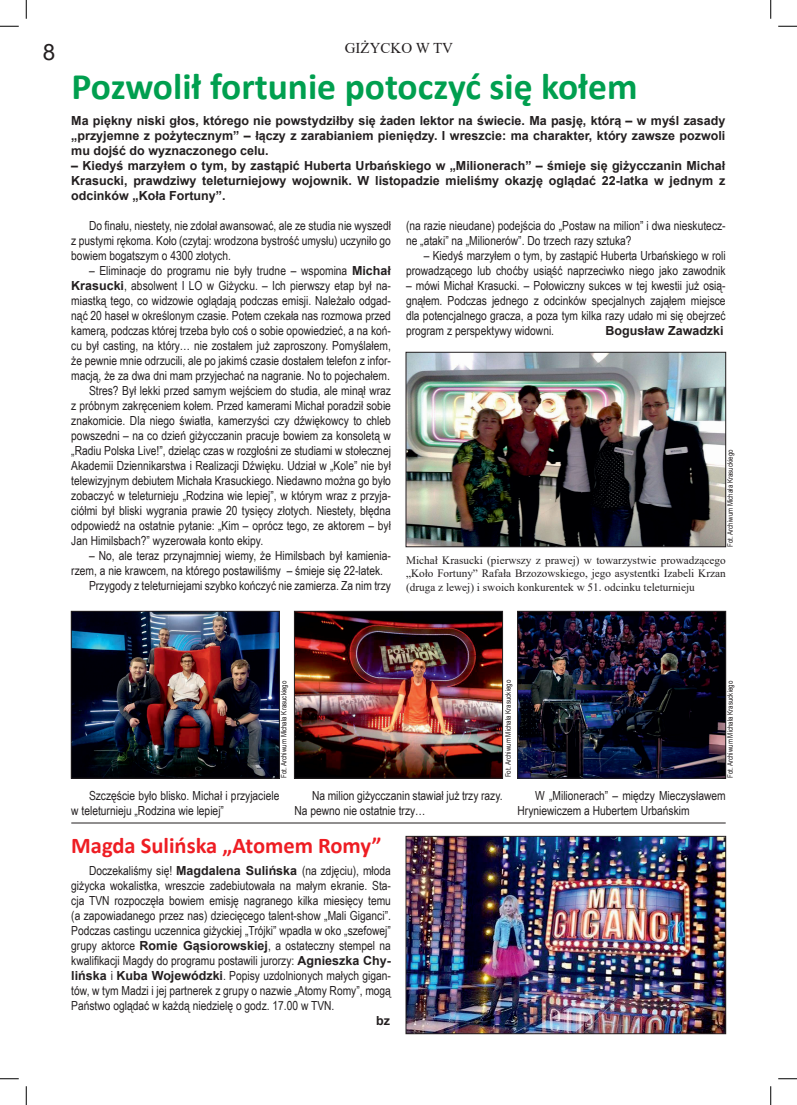
<style>
.page{position:relative;width:797px;height:1105px;background:#fff}
.page>*{position:absolute;margin:0;border:0;box-sizing:border-box;transform-origin:0 0}
.t1{font:700 37.5px "Calibri";color:#009f4f}
.t2{font:700 22.5px "Calibri";color:#ee1d23}
.t3{font:22.5px "Arial";color:#231f20}
.t4{font:15px "Times New Roman";color:#231f20}
.t5{font:12.5px/15px "Arial Narrow";color:#231f20}
.t6{font:700 12.5px/15px "Arial";color:#231f20;text-align:justify}
.t7{font:11.25px/13.5px "Times New Roman";color:#231f20;text-align:justify}
.t8{font:7.5px "Arial Narrow";color:#231f20}
.s1{font-family:"Arial";font-weight:700}
</style>
<div class="page">
<img style="left:407px;top:354px;width:317px;height:191px">
<div style="left:405px;top:352px;width:321px;height:195px;border:1px solid #231f20"></div>
<img style="left:73px;top:613px;width:205px;height:163px">
<div style="left:71px;top:611px;width:209px;height:167px;border:1px solid #231f20"></div>
<img style="left:296px;top:613px;width:205px;height:163px">
<div style="left:294px;top:611px;width:209px;height:167px;border:1px solid #231f20"></div>
<img style="left:519px;top:613px;width:205px;height:163px">
<div style="left:517px;top:611px;width:209px;height:167px;border:1px solid #231f20"></div>
<hr style="left:71px;top:823px;width:654px;height:1px;background:#231f20">
<img style="left:407px;top:838px;width:317px;height:194px">
<div style="left:405px;top:836px;width:321px;height:198px;border:1px solid #231f20"></div>
<svg style="left:0;top:25px;width:19px;height:2px"></svg>
<svg style="left:778px;top:25px;width:19px;height:2px"></svg>
<svg style="left:0;top:1078px;width:19px;height:1px"></svg>
<svg style="left:778px;top:1078px;width:19px;height:1px"></svg>
<svg style="left:25px;top:0;width:2px;height:19px"></svg>
<svg style="left:25px;top:1086px;width:2px;height:19px"></svg>
<svg style="left:770px;top:0;width:1px;height:19px"></svg>
<svg style="left:770px;top:1086px;width:1px;height:19px"></svg>
<h2 class="t3" style="left:43px;top:37px;width:14px">8</h2>
<p class="t4" style="left:345px;top:38px;width:110px">GIŻYCKO W TV</p>
<h1 class="t1" style="left:72px;top:60px;width:567px">Pozwolił fortunie potoczyć się kołem</h1>
<p class="t6" style="left:71px;top:114px;width:655px">Ma piękny niski głos, którego nie powstydziłby się żaden lektor na świecie. Ma pasję, którą – w myśl zasady „przyjemne z pożytecznym” – łączy z zarabianiem pieniędzy. I wreszcie: ma charakter, który zawsze pozwoli mu dojść do wyznaczonego celu.</p>
<p class="t6" style="left:71px;top:159px;width:655px">– Kiedyś marzyłem o tym, by zastąpić Huberta Urbańskiego w „Milionerach” – śmieje się giżycczanin Michał Krasucki, prawdziwy teleturniejowy wojownik. W listopadzie mieliśmy okazję oglądać 22-latka w jednym z odcinków „Koła Fortuny”.</p>
<p class="t5" style="left:406px;top:218px;width:321px">(na razie nieudane) podejścia do „Postaw na milion” i dwa nieskutecz&shy;ne „ataki” na „Milionerów”. Do trzech razy sztuka?</p>
<p class="t5" style="left:406px;top:248px;width:321px;text-align:right">– Kiedyś marzyłem o tym, by zastąpić Huberta Urbańskiego w roli prowadzącego lub choćby usiąść naprzeciwko niego jako zawodnik</p>
<p class="t5" style="left:406px;top:278px;width:321px;text-align:justify">– mówi Michał Krasucki. – Połowiczny sukces w tej kwestii już osią&shy;gnąłem. Podczas jednego z odcinków specjalnych zająłem miejsce dla potencjalnego gracza, a poza tym kilka razy udało mi się obejrzeć program z perspektywy widowni.</p>
<p class="t5" style="left:71px;top:218px;width:321px;text-align:justify;text-indent:18px">Do finału, niestety, nie zdołał awansować, ale ze studia nie wyszedł z pustymi rękoma. Koło (czytaj: wrodzona bystrość umysłu) uczyniło go bowiem bogatszym o 4300 złotych.</p>
<p class="t5" style="left:89px;top:263px;width:303px">– Eliminacje do programu nie były trudne – wspomina <span class="s1">Michał</span></p>
<p class="t5" style="left:71px;top:278px;width:321px"><span class="s1">Krasucki</span>, absolwent I LO w Giżycku. – Ich pierwszy etap był na-</p>
<p class="t5" style="left:71px;top:293px;width:321px">miastką tego, co widzowie oglądają podczas emisji. Należało odgad-</p>
<p class="t5" style="left:71px;top:308px;width:321px">nąć 20 haseł w określonym czasie. Potem czekała nas rozmowa przed</p>
<p class="t5" style="left:71px;top:323px;width:321px">kamerą, podczas której trzeba było coś o sobie opowiedzieć, a na koń-</p>
<p class="t5" style="left:71px;top:338px;width:321px">cu był casting, na który… nie zostałem już zaproszony. Pomyślałem,</p>
<p class="t5" style="left:71px;top:353px;width:321px">że pewnie mnie odrzucili, ale po jakimś czasie dostałem telefon z infor-</p>
<p class="t5" style="left:71px;top:368px;width:320px">macją, że za dwa dni mam przyjechać na nagranie. No to pojechałem.</p>
<p class="t5" style="left:89px;top:383px;width:303px">Stres? Był lekki przed samym wejściem do studia, ale minął wraz</p>
<p class="t5" style="left:71px;top:398px;width:321px">z próbnym zakręceniem kołem. Przed kamerami Michał poradził sobie</p>
<p class="t5" style="left:71px;top:413px;width:321px">znakomicie. Dla niego światła, kamerzyści czy dźwiękowcy to chleb</p>
<p class="t5" style="left:71px;top:428px;width:321px">powszedni – na co dzień giżycczanin pracuje bowiem za konsoletą w</p>
<p class="t5" style="left:71px;top:443px;width:321px">„Radiu Polska Live!”, dzieląc czas w rozgłośni ze studiami w stołecznej</p>
<p class="t5" style="left:71px;top:458px;width:321px">Akademii Dziennikarstwa i Realizacji Dźwięku. Udział w „Kole” nie był</p>
<p class="t5" style="left:71px;top:473px;width:321px">telewizyjnym debiutem Michała Krasuckiego. Niedawno można go było</p>
<p class="t5" style="left:71px;top:488px;width:321px">zobaczyć w teleturnieju „Rodzina wie lepiej”, w którym wraz z przyja-</p>
<p class="t5" style="left:71px;top:503px;width:321px">ciółmi był bliski wygrania prawie 20 tysięcy złotych. Niestety, błędna</p>
<p class="t5" style="left:71px;top:518px;width:321px">odpowiedź na ostatnie pytanie: „Kim – oprócz tego, ze aktorem – był</p>
<p class="t5" style="left:71px;top:533px;width:193px">Jan Himilsbach?” wyzerowała konto ekipy.</p>
<p class="t5" style="left:89px;top:548px;width:303px">– No, ale teraz przynajmniej wiemy, że Himilsbach był kamienia-</p>
<p class="t5" style="left:71px;top:563px;width:313px">rzem, a nie krawcem, na którego postawiliśmy – śmieje się 22-latek.</p>
<p class="t5" style="left:89px;top:578px;width:303px">Przygody z teleturniejami szybko kończyć nie zamierza. Za nim trzy</p>
<p class="t6" style="left:605px;top:324px;width:120px">Bogusław Zawadzki</p>
<p class="t8" style="left:724px;top:547px;width:99px;rotate:-90deg">Fot. Archiwum Michała Krasuckiego</p>
<p class="t7" style="left:406px;top:553px;width:321px">Michał Krasucki (pierwszy z prawej) w towarzystwie prowadzącego „Koło Fortuny” Rafała Brzozowskiego, jego asystentki Izabeli Krzan (druga z lewej) i swoich konkurentek w 51. odcinku teleturnieju</p>
<p class="t8" style="left:278px;top:778px;width:99px;rotate:-90deg">Fot. Archiwum Michała Krasuckiego</p>
<p class="t8" style="left:502px;top:777px;width:99px;rotate:-90deg">Fot. Archiwum Michała Krasuckiego</p>
<p class="t8" style="left:724px;top:778px;width:99px;rotate:-90deg">Fot. Archiwum Michała Krasuckiego</p>
<p class="t5" style="left:71px;top:788px;width:210px;text-indent:18px">Szczęście było blisko. Michał i przyjaciele w teleturnieju „Rodzina wie lepiej”</p>
<p class="t5" style="left:294px;top:788px;width:210px;text-indent:18px">Na milion giżycczanin stawiał już trzy razy.<br>Na pewno nie ostatnie trzy…</p>
<p class="t5" style="left:517px;top:788px;width:210px;text-indent:18px">W „Milionerach” – między Mieczysławem<br>Hryniewiczem a Hubertem Urbańskim</p>
<h2 class="t2" style="left:71px;top:829px;width:312px">Magda Sulińska „Atomem Romy”</h2>
<p class="t5" style="left:71px;top:863px;width:321px;text-align:justify;text-indent:18px">Doczekaliśmy się! <span class="s1">Magdalena Sulińska</span> (na zdjęciu), młoda giżycka wokalistka, wreszcie zadebiutowała na małym ekranie. Sta&shy;cja TVN rozpoczęła bowiem emisję nagranego kilka miesięcy temu (a zapowiadanego przez nas) dziecięcego talent-show „Mali Giganci”.<br>Podczas castingu uczennica giżyckiej „Trójki” wpadła w oko „szefowej” grupy aktorce <span class="s1">Romie Gąsiorowskiej</span>, a ostateczny stempel na kwalifikacji Magdy do programu postawili jurorzy: <span class="s1">Agnieszka Chy&shy;lińska</span> i <span class="s1">Kuba Wojewódzki</span>. Popisy uzdolnionych małych gigan&shy;tów, w tym Madzi i jej partnerek z grupy o nazwie „Atomy Romy”, mogą Państwo oglądać w każdą niedzielę o godz. 17.00 w TVN.</p>
<p class="t6" style="left:376px;top:1014px;width:15px">bz</p>
</div>
